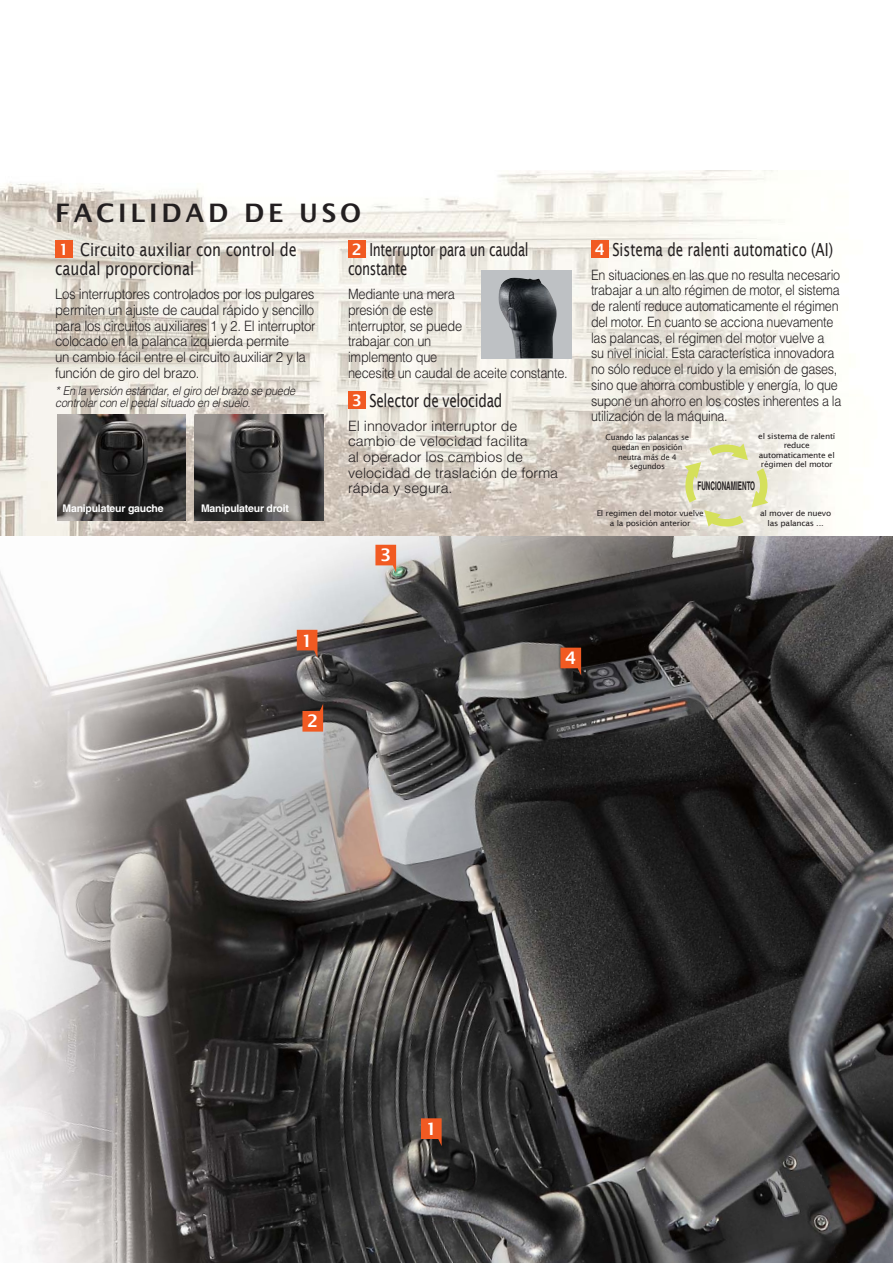
<style>
.page{position:relative;width:893px;height:1263px;background:#fff}
.page>*{position:absolute;margin:0;border:0;box-sizing:border-box;transform-origin:0 0}
.t1{font:600 25.5px "Lucida Sans";letter-spacing:.15em;color:#231f20}
.t2{font:18px/19.5px "Lucida Sans";color:#231f20;scale:.8 1}
.t3{font:18px/19.5px "Lucida Sans";letter-spacing:-.02em;color:#231f20;scale:.72 1}
.t4{font:18px "Lucida Sans";color:#231f20;scale:.75 1}
.t5{font:18px "Lucida Sans";letter-spacing:-.02em;color:#231f20;scale:.75 1}
.t6{font:600 17.4px "Lucida Sans";color:#fff}
.t7{font:600 15.75px "Lucida Sans";color:#fff}
.t8{font:300 14.25px/15.8px "Helvetica";letter-spacing:-.02em;color:#231f20;scale:.88 1}
.t9{font:300 14.25px/15.8px "Helvetica";letter-spacing:-.02em;color:#231f20;scale:.93 1}
.t10{font:300 14.25px/15.8px "Helvetica";color:#231f20}
.t11{font:300 14.25px/15.8px "Helvetica";letter-spacing:-.02em;color:#231f20;scale:.9 1}
.t12{font:italic 300 12px/12.8px "Helvetica";letter-spacing:-.02em;color:#231f20}
.t13{font:700 11.85px "Helvetica";color:#231f20;scale:.53 1}
.t14{font:700 10.5px "Helvetica CE";letter-spacing:-.02em;color:#fff}
.t15{font:7.8px/9.6px "Lucida Sans";letter-spacing:-.03em;color:#231f20;text-align:center;scale:1.07 1}
.t16{font:7.8px/9.6px "Lucida Sans";letter-spacing:-.03em;color:#231f20;text-align:center}
.s1{font-weight:600;font-size:15.75px;color:#fff}
</style>
<div class="page">
<img style="left:0;top:571px;width:42px;height:116px">
<img style="left:0;top:687px;width:42px;height:205px">
<img style="left:842px;top:536px;width:51px;height:205px">
<img style="left:842px;top:741px;width:51px;height:522px">
<img style="left:862px;top:846px;width:31px;height:163px">
<img style="left:838px;top:1009px;width:53px;height:254px">
<img style="left:93px;top:1220px;width:316px;height:43px">
<img style="left:409px;top:1220px;width:262px;height:43px">
<img style="left:671px;top:1220px;width:167px;height:43px">
<img style="left:158px;top:542px;width:188px;height:238px">
<img style="left:346px;top:536px;width:275px;height:335px">
<img style="left:42px;top:663px;width:116px;height:557px">
<img style="left:621px;top:536px;width:221px;height:335px">
<img style="left:78px;top:780px;width:377px;height:368px">
<img style="left:42px;top:936px;width:56px;height:284px">
<img style="left:425px;top:871px;width:367px;height:349px">
<img style="left:743px;top:850px;width:99px;height:276px">
<img style="left:137px;top:1085px;width:338px;height:135px">
<img style="left:300px;top:1187px;width:183px;height:33px">
<img style="left:792px;top:1115px;width:50px;height:105px">
<img style="left:571px;top:1176px;width:241px;height:44px">
<img style="left:0;top:170px;width:833px;height:366px">
<div style="left:481px;top:270px;width:91px;height:88px;background:#bec1c4"></div>
<img style="left:498px;top:278px;width:58px;height:80px">
<svg style="left:375px;top:545px;width:21px;height:28px"></svg>
<svg style="left:297px;top:630px;width:20px;height:28px"></svg>
<svg style="left:421px;top:1118px;width:21px;height:28px"></svg>
<svg style="left:302px;top:704px;width:21px;height:28px"></svg>
<svg style="left:560px;top:648px;width:21px;height:27px"></svg>
<div style="left:348px;top:391px;width:18px;height:18px;background:#f15a22"></div>
<svg style="left:682px;top:441px;width:89px;height:89px;background:#e3e1c3"></svg>
<img style="left:195px;top:415px;width:128px;height:105px">
<img style="left:57px;top:415px;width:129px;height:105px">
<div style="left:348px;top:240px;width:18px;height:18px;background:#f15a22"></div>
<div style="left:591px;top:240px;width:18px;height:18px;background:#f15a22"></div>
<div style="left:55px;top:240px;width:18px;height:18px;background:#f15a22"></div>
<h1 class="t1" style="left:55px;top:197px;width:308px">FACILIDAD DE USO</h1>
<p class="t2" style="left:55px;top:239px;width:303px"><span class="s1">1</span> Circuito auxiliar con control de caudal proporcional</p>
<p class="t9" style="left:55px;top:288px;width:281px">Los interruptores controlados por los pulgares permiten un ajuste de caudal rápido y sencillo para los circuitos auxiliares 1 y 2. El interruptor colocado en la palanca izquierda permite<br>un cambio fácil entre el circuito auxiliar 2 y la función de giro del brazo.</p>
<p class="t12" style="left:55px;top:385px;width:242px">* En la versión estándar, el giro del brazo se puede controlar con el pedal situado en el suelo.</p>
<p class="t14" style="left:62px;top:505px;width:103px">Manipulateur gauche</p>
<p class="t14" style="left:201px;top:505px;width:89px">Manipulateur droit</p>
<p class="t6" style="left:302px;top:630px;width:13px">1</p>
<p class="t6" style="left:307px;top:711px;width:13px">2</p>
<p class="t3" style="left:348px;top:239px;width:252px;text-indent:21px">Interruptor para un caudal constante</p>
<p class="t11" style="left:348px;top:288px;width:246px">Mediante una mera<br>presión de este<br>interruptor, se puede<br>trabajar con un<br>implemento que<br>necesite un caudal de aceite constante.</p>
<p class="t7" style="left:352px;top:240px;width:12px">2</p>
<p class="t4" style="left:612px;top:238px;width:296px">Sistema de ralenti automatico (AI)</p>
<p class="t7" style="left:595px;top:240px;width:12px">4</p>
<p class="t8" style="left:591px;top:268px;width:286px">En situaciones en las que no resulta necesario trabajar a un alto régimen de motor, el sistema de ralentí reduce automaticamente el régimen del motor. En cuanto se acciona nuevamente las palancas, el régimen del motor vuelve a<br>su nivel inicial. Esta característica innovadora no sólo reduce el ruido y la emisión de gases, sino que ahorra combustible y energía, lo que supone un ahorro en los costes inherentes a la utilización de la máquina.</p>
<p class="t5" style="left:369px;top:389px;width:179px">Selector de velocidad</p>
<p class="t10" style="left:348px;top:419px;width:212px">El innovador interruptor de cambio de velocidad facilita<br>al operador los cambios de velocidad de traslación de forma rápida y segura.</p>
<p class="t7" style="left:352px;top:390px;width:12px">3</p>
<p class="t15" style="left:758px;top:431px;width:74px">el sistema de ralentí reduce automaticamente el régimen del motor</p>
<p class="t16" style="left:606px;top:433px;width:85px">Cuando las palancas se quedan en posición neutra más de 4 segundos</p>
<p class="t15" style="left:597px;top:509px;width:102px">El regimen del motor vuelve a la posición anterior</p>
<p class="t13" style="left:697px;top:481px;width:110px">FUNCIONAMIENTO</p>
<p class="t15" style="left:760px;top:509px;width:68px">al mover de nuevo las palancas ...</p>
<p class="t6" style="left:380px;top:544px;width:13px">3</p>
<p class="t6" style="left:565px;top:647px;width:13px">4</p>
<p class="t6" style="left:426px;top:1118px;width:13px">1</p>
</div>
